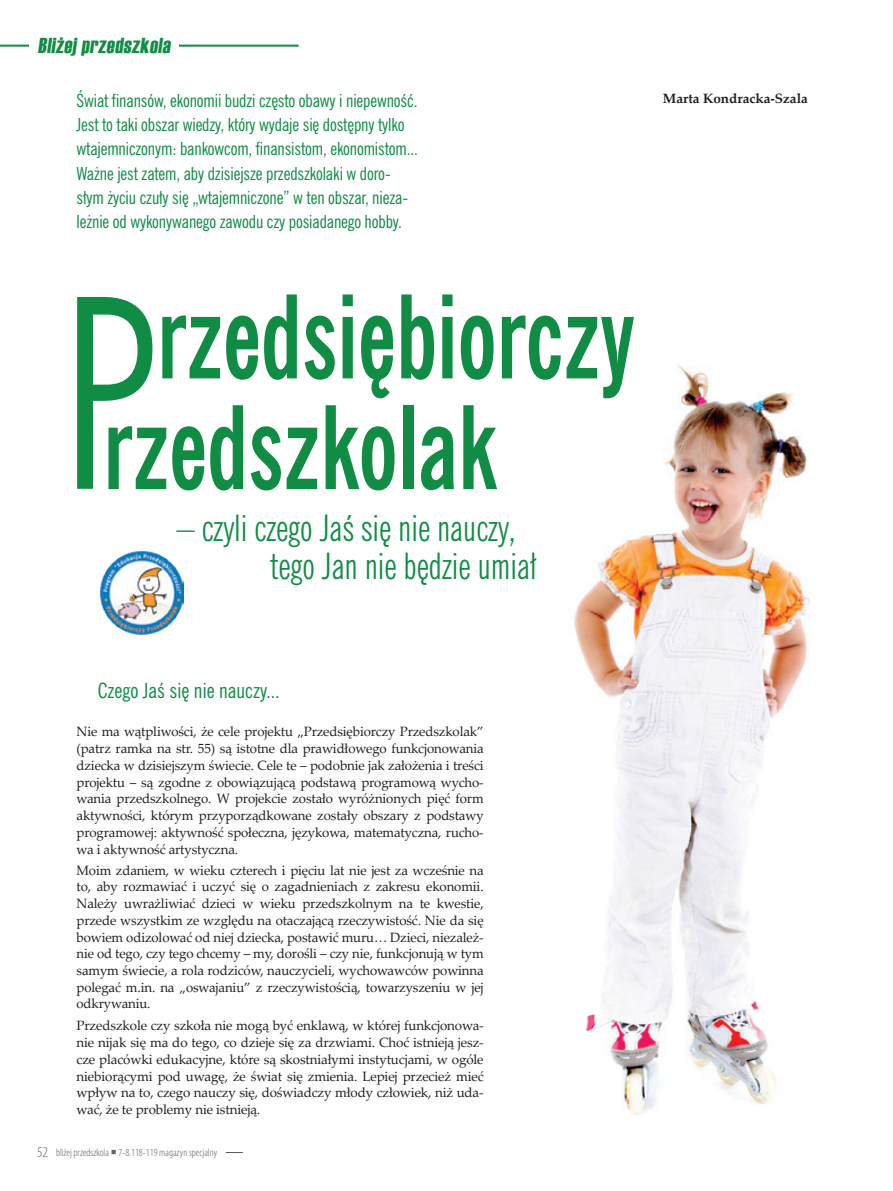
<style>
.page{position:relative;width:893px;height:1191px;background:#fff}
.page>*{position:absolute;margin:0;border:0;box-sizing:border-box;transform-origin:0 0}
.t1{font:238.2px "News Goth Cn PL";color:#108c44;scale:.8 1}
.t2{font:700 103.95px "News Goth Cn PL";color:#108c44;scale:.8 1}
.t3{font:32.4px/38.5px "News Goth X Cn PL";color:#108c44}
.t4{font:21.6px "Haettenschweiler";color:#108c44}
.t5{font:18.9px "News Goth Cn PL";color:#108c44}
.t6{font:16.2px/24.3px "News Goth Cn PL";letter-spacing:-.01em;color:#108c44}
.t7{font:13.5px/16.8px "Palatino Linotype";letter-spacing:-.01em;color:#231f20;text-align:justify}
.t8{font:700 13.5px "Palatino Linotype";color:#231f20}
.t9{font:300 condensed 10.8px "Myriad Pro";color:#636366}
.s1{font-size:14.85px}
</style>
<div class="page">
<svg style="left:226px;top:1152px;width:17px;height:1px"></svg>
<img style="left:574px;top:365px;width:236px;height:750px">
<hr style="left:0;top:45px;width:299px;height:2px;background:#108c44">
<div style="left:29px;top:30px;width:150px;height:32px;background:#fff"></div>
<img style="left:100px;top:551px;width:83px;height:83px">
<h3 class="t4" style="left:38px;top:31px;width:138px">Bliżej przedszkola</h3>
<p class="t6" style="left:77px;top:88px;width:343px">Świat finansów, ekonomii budzi często obawy i niepewność.<br>Jest to taki obszar wiedzy, który wydaje się dostępny tylko wtajemniczonym: bankowcom, finansistom, ekonomistom...<br>Ważne jest zatem, aby dzisiejsze przedszkolaki w doro&shy;słym życiu czuły się „wtajemniczone” w ten obszar, nieza&shy;leżnie od wykonywanego zawodu czy posiadanego hobby.</p>
<h2 class="t2" style="left:157px;top:267px;width:599px">rzedsiębiorczy</h2>
<h1 class="t1" style="left:63px;top:234px;width:119px">P</h1>
<h2 class="t2" style="left:103px;top:378px;width:493px">rzedszkolak</h2>
<h3 class="t3" style="left:270px;top:508px;width:268px;text-indent:-94px">– czyli czego Jaś się nie nauczy, tego Jan nie będzie umiał</h3>
<p class="t8" style="left:663px;top:89px;width:147px">Marta Kondracka-Szala</p>
<h3 class="t5" style="left:98px;top:678px;width:183px">Czego Jaś się nie nauczy...</h3>
<p class="t7" style="left:77px;top:722px;width:409px">Nie ma wątpliwości, że cele projektu „Przedsiębiorczy Przedszkolak” (patrz ramka na str. 55) są istotne dla prawidłowego funkcjonowania dziecka w dzisiejszym świecie. Cele te – podobnie jak założenia i treści projektu – są zgodne z obowiązującą podstawą programową wycho&shy;wania przedszkolnego. W projekcie zostało wyróżnionych pięć form aktywności, którym przyporządkowane zostały obszary z podstawy programowej: aktywność społeczna, językowa, matematyczna, rucho&shy;wa i aktywność artystyczna.</p>
<p class="t7" style="left:77px;top:861px;width:409px">Moim zdaniem, w wieku czterech i pięciu lat nie jest za wcześnie na to, aby rozmawiać i uczyć się o zagadnieniach z zakresu ekonomii.<br>Należy uwrażliwiać dzieci w wieku przedszkolnym na te kwestie, przede wszystkim ze względu na otaczającą rzeczywistość. Nie da się bowiem odizolować od niej dziecka, postawić muru… Dzieci, niezależ&shy;nie od tego, czy tego chcemy – my, dorośli – czy nie, funkcjonują w tym samym świecie, a rola rodziców, nauczycieli, wychowawców powinna polegać m.in. na „oswajaniu” z rzeczywistością, towarzyszeniu w jej odkrywaniu.</p>
<p class="t7" style="left:77px;top:1016px;width:409px">Przedszkole czy szkoła nie mogą być enklawą, w której funkcjonowa&shy;nie nijak się ma do tego, co dzieje się za drzwiami. Choć istnieją jesz&shy;cze placówki edukacyjne, które są skostniałymi instytucjami, w ogóle niebiorącymi pod uwagę, że świat się zmienia. Lepiej przecież mieć wpływ na to, czego nauczy się, doświadczy młody człowiek, niż uda&shy;wać, że te problemy nie istnieją.</p>
<p class="t9" style="left:37px;top:1145px;width:182px"><span class="s1">52</span> bliżej przedszkola ○ 7-8.118-119 magazyn specjalny</p>
</div>
